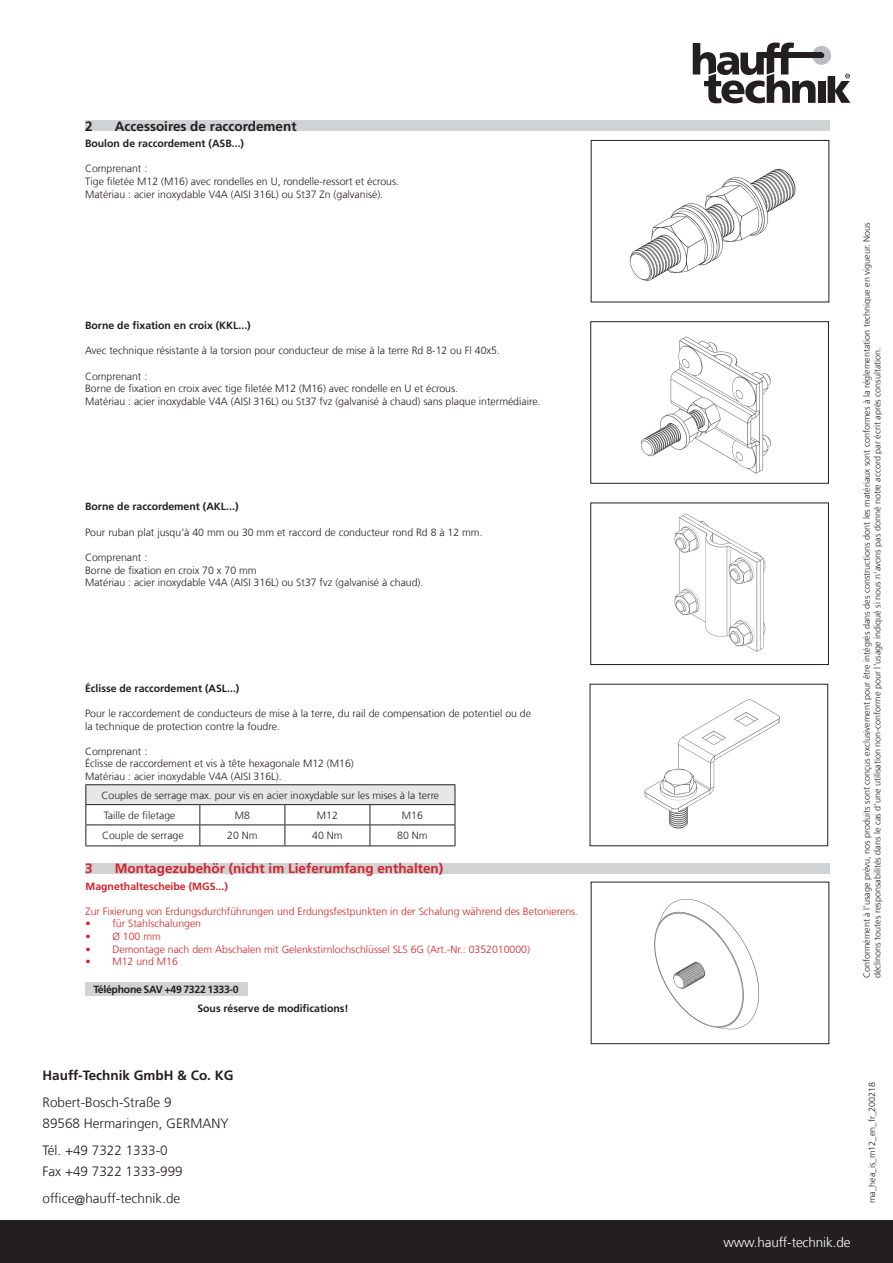
<style>
.page{position:relative;width:893px;height:1263px;background:#fff}
.page>*{position:absolute;margin:0;border:0;box-sizing:border-box;transform-origin:0 0}
.t1{font:300 13.5px/21px "Frutigerfor Hauff";color:#231f20}
.Überschriften{font:700 13.5px "Frutigerfor Hauff";color:#231f20}
.Überschriften-2{font:700 13.5px "Frutigerfor Hauff";color:#d1232a}
.t2{font:300 13.5px "Frutigerfor Hauff";letter-spacing:-.01em;color:#fff}
.t3{font:300 10.5px/12.6px "Frutigerfor Hauff";color:#231f20}
.t4{font:300 10.5px "Frutigerfor Hauff";color:#d1232a}
.t5{font:700 10.5px "Frutigerfor Hauff";color:#231f20}
.t6{font:700 10.5px "Frutigerfor Hauff";color:#d1232a}
.t7{font:700 10.5px "Frutigerfor Hauff";letter-spacing:-.03em;color:#231f20}
.t8{font:300 9px/10.5px "Frutigerfor Hauff";color:#231f20}
</style>
<div class="page">
<svg style="left:693px;top:43px;width:157px;height:60px"></svg>
<div style="left:757px;top:53px;width:65px;height:5px;background:#231f20"></div>
<div style="left:0;top:1220px;width:893px;height:43px;background:#231f20"></div>
<div style="left:85px;top:121px;width:744px;height:10px;background:#d1d2d4"></div>
<img style="left:641px;top:336px;width:130px;height:138px">
<div style="left:590px;top:321px;width:239px;height:163px;border:1px solid #231f20"></div>
<img style="left:629px;top:168px;width:167px;height:113px">
<div style="left:591px;top:140px;width:238px;height:162px;border:1px solid #231f20"></div>
<img style="left:674px;top:513px;width:92px;height:139px">
<div style="left:590px;top:503px;width:239px;height:162px;border:1px solid #231f20"></div>
<img style="left:644px;top:699px;width:136px;height:130px">
<img style="left:654px;top:898px;width:106px;height:132px">
<div style="left:591px;top:882px;width:238px;height:162px;border:1px solid #231f20"></div>
<div style="left:85px;top:863px;width:744px;height:10px;background:#d1d2d4"></div>
<div style="left:85px;top:982px;width:162px;height:14px;background:#d1d2d4"></div>
<hr style="left:85px;top:845px;width:115px;height:1px;background:#231f20">
<hr style="left:200px;top:845px;width:85px;height:1px;background:#231f20">
<hr style="left:285px;top:845px;width:85px;height:1px;background:#231f20">
<hr style="left:370px;top:845px;width:85px;height:1px;background:#231f20">
<hr style="left:85px;top:784px;width:115px;height:1px;background:#231f20">
<hr style="left:200px;top:784px;width:85px;height:1px;background:#231f20">
<hr style="left:285px;top:784px;width:85px;height:1px;background:#231f20">
<hr style="left:370px;top:784px;width:85px;height:1px;background:#231f20">
<svg style="left:85px;top:785px;width:371px;height:60px"></svg>
<hr style="left:85px;top:824px;width:115px;height:1px;background:#231f20">
<hr style="left:200px;top:824px;width:85px;height:1px;background:#231f20">
<hr style="left:285px;top:824px;width:85px;height:1px;background:#231f20">
<hr style="left:370px;top:824px;width:85px;height:1px;background:#231f20">
<p class="Überschriften" style="left:85px;top:118px;width:9px">2</p>
<p class="Überschriften" style="left:115px;top:118px;width:183px">Accessoires de raccordement</p>
<p class="t5" style="left:85px;top:137px;width:161px">Boulon de raccordement (ASB...)</p>
<p class="t3" style="left:85px;top:162px;width:64px">Comprenant :</p>
<p class="t3" style="left:85px;top:175px;width:315px">Tige filetée M12 (M16) avec rondelles en U, rondelle-ressort et écrous.<br>Matériau : acier inoxydable V4A (AISI 316L) ou St37 Zn (galvanisé).</p>
<p class="t5" style="left:85px;top:319px;width:167px">Borne de fixation en croix (KKL...)</p>
<p class="t3" style="left:85px;top:344px;width:416px">Avec technique résistante à la torsion pour conducteur de mise à la terre Rd 8-12 ou Fl 40x5.</p>
<p class="t3" style="left:85px;top:370px;width:64px">Comprenant :</p>
<p class="t3" style="left:85px;top:382px;width:375px">Borne de fixation en croix avec tige filetée M12 (M16) avec rondelle en U et écrous.</p>
<p class="t3" style="left:85px;top:395px;width:457px">Matériau : acier inoxydable V4A (AISI 316L) ou St37 fvz (galvanisé à chaud) sans plaque intermédiaire.</p>
<p class="t5" style="left:85px;top:500px;width:155px">Borne de raccordement (AKL...)</p>
<p class="t3" style="left:85px;top:526px;width:399px">Pour ruban plat jusqu‘à 40 mm ou 30 mm et raccord de conducteur rond Rd 8 à 12 mm.</p>
<p class="t3" style="left:85px;top:551px;width:64px">Comprenant :</p>
<p class="t3" style="left:85px;top:563px;width:173px">Borne de fixation en croix 70 x 70 mm</p>
<p class="t3" style="left:85px;top:576px;width:340px">Matériau : acier inoxydable V4A (AISI 316L) ou St37 fvz (galvanisé à chaud).</p>
<p class="t5" style="left:85px;top:682px;width:156px">Éclisse de raccordement (ASL...)</p>
<p class="t3" style="left:85px;top:707px;width:447px">Pour le raccordement de conducteurs de mise à la terre, du rail de compensation de potentiel ou de la technique de protection contre la foudre.</p>
<p class="t3" style="left:85px;top:745px;width:64px">Comprenant :</p>
<p class="t3" style="left:85px;top:757px;width:270px">Éclisse de raccordement et vis à tête hexagonale M12 (M16)</p>
<p class="t3" style="left:85px;top:770px;width:198px">Matériau : acier inoxydable V4A (AISI 316L).</p>
<p class="t3" style="left:102px;top:788px;width:339px">Couples de serrage max. pour vis en acier inoxydable sur les mises à la terre</p>
<p class="t3" style="left:104px;top:808px;width:73px">Taille de filetage</p>
<p class="t3" style="left:235px;top:808px;width:17px">M8</p>
<p class="t3" style="left:317px;top:808px;width:23px">M12</p>
<p class="t3" style="left:402px;top:808px;width:23px">M16</p>
<p class="t3" style="left:102px;top:829px;width:83px">Couple de serrage</p>
<p class="t3" style="left:227px;top:829px;width:32px">20 Nm</p>
<p class="t3" style="left:312px;top:829px;width:32px">40 Nm</p>
<p class="t3" style="left:397px;top:829px;width:32px">80 Nm</p>
<p class="Überschriften-2" style="left:85px;top:860px;width:9px">3</p>
<p class="Überschriften-2" style="left:115px;top:860px;width:330px">Montagezubehör (nicht im Lieferumfang enthalten)</p>
<p class="t6" style="left:85px;top:879px;width:144px">Magnethaltescheibe (MGS...)</p>
<p class="t4" style="left:85px;top:905px;width:494px">Zur Fixierung von Erdungsdurchführungen und Erdungsfestpunkten in der Schalung während des Betonierens.</p>
<p class="t4" style="left:85px;top:917px;width:117px">• für Stahlschalungen</p>
<p class="t4" style="left:85px;top:930px;width:77px">• Ø 100 mm</p>
<p class="t4" style="left:85px;top:942px;width:446px">• Demontage nach dem Abschalen mit Gelenkstirnlochschlüssel SLS 6G (Art.-Nr.: 0352010000)</p>
<p class="t4" style="left:85px;top:955px;width:94px">• M12 und M16</p>
<p class="t7" style="left:94px;top:983px;width:147px">Téléphone SAV +49 7322 1333-0</p>
<p class="t5" style="left:197px;top:1002px;width:153px">Sous réserve de modifications!</p>
<p class="Überschriften" style="left:43px;top:1067px;width:193px">Hauff-Technik GmbH &amp; Co. KG</p>
<p class="t1" style="left:43px;top:1092px;width:188px">Robert-Bosch-Straße 9<br>89568 Hermaringen, GERMANY</p>
<p class="t1" style="left:43px;top:1140px;width:142px">Tél. +49 7322 1333-0<br>Fax +49 7322 1333-999</p>
<p class="t1" style="left:43px;top:1188px;width:139px">office@hauff-technik.de</p>
<p class="t8" style="left:861px;top:978px;width:757px;rotate:-90deg">Conformément à l‘usage prévu, nos produits sont conçus exclusivement pour être intégrés dans des constructions dont les matériaux sont conformes à la réglementation technique en vigueur. Nous déclinons toutes responsabilités dans le cas d‘une utilisation non-conforme pour l’usage indiqué si nous n‘avons pas donné notre accord par écrit après consultation.</p>
<p class="t2" style="left:723px;top:1234px;width:128px">www.hauff-technik.de</p>
<p class="t8" style="left:867px;top:1203px;width:123px;rotate:-90deg">ma_hea_is_m12_en_fr_200218</p>
</div>
